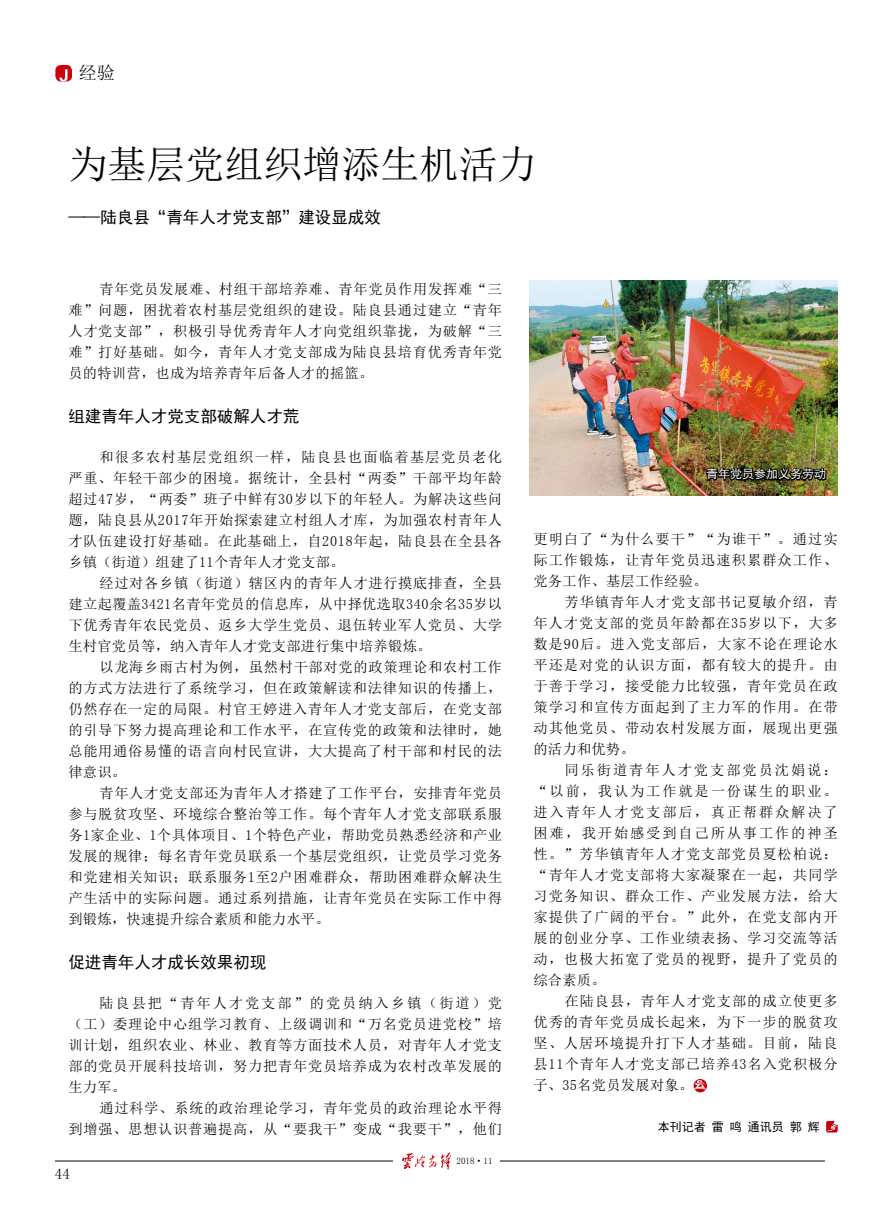
<style>
.page{position:relative;width:893px;height:1212px;background:#fff}
.page>*{position:absolute;margin:0;border:0;box-sizing:border-box;transform-origin:0 0}
.t1{font:39px "Sim Sun";color:#000}
.t2{font:18px "Sim Sun";color:#000}
.t3{font:16.5px "Sim Hei";color:#000}
.t4{font:15px "Sim Sun";color:#000}
.t5{font:14.25px/21px "Sim Sun";letter-spacing:.05em;color:#000;text-align:justify}
.t6{font:12px "Sim Hei";color:#000}
.t7{font:12px "Sim Hei";color:#fff}
.t8{font:9px "Sim Sun";color:#000}
</style>
<div class="page">
<hr style="left:55px;top:1161px;width:770px;height:1px;background:#000">
<div style="left:393px;top:1152px;width:107px;height:17px;background:#fff"></div>
<svg style="left:402px;top:1152px;width:49px;height:17px"></svg>
<div style="left:55px;top:65px;width:17px;height:17px;background:#ce000d;border-radius:6px"></div>
<svg style="left:59px;top:69px;width:9px;height:13px"></svg>
<svg style="left:694px;top:1079px;width:13px;height:13px"></svg>
<svg style="left:694px;top:1080px;width:12px;height:9px"></svg>
<svg style="left:826px;top:1121px;width:12px;height:11px"></svg>
<img style="left:530px;top:281px;width:308px;height:214px">
<img style="left:705px;top:376px;width:123px;height:120px">
<p class="t2" style="left:79px;top:64px;width:38px">经验</p>
<h1 class="t1" style="left:68px;top:145px;width:470px">为基层党组织增添生机活力</h1>
<p class="t3" style="left:68px;top:209px;width:314px">——陆良县“青年人才党支部”建设显成效</p>
<p class="t5" style="left:68px;top:278px;width:435px;text-indent:31px">青年党员发展难、村组干部培养难、青年党员作用发挥难“三难”问题，困扰着农村基层党组织的建设。陆良县通过建立“青年人才党支部”，积极引导优秀青年人才向党组织靠拢，为破解“三难”打好基础。如今，青年人才党支部成为陆良县培育优秀青年党员的特训营，也成为培养青年后备人才的摇篮。</p>
<p class="t3" style="left:68px;top:407px;width:233px">组建青年人才党支部破解人才荒</p>
<p class="t5" style="left:68px;top:446px;width:435px;text-indent:31px">和很多农村基层党组织一样，陆良县也面临着基层党员老化严重、年轻干部少的困境。据统计，全县村“两委”干部平均年龄超过47岁，“两委”班子中鲜有30岁以下的年轻人。为解决这些问题，陆良县从2017年开始探索建立村组人才库，为加强农村青年人才队伍建设打好基础。在此基础上，自2018年起，陆良县在全县各乡镇（街道）组建了11个青年人才党支部。</p>
<p class="t5" style="left:68px;top:572px;width:435px;text-indent:31px">经过对各乡镇（街道）辖区内的青年人才进行摸底排查，全县建立起覆盖3421名青年党员的信息库，从中择优选取340余名35岁以下优秀青年农民党员、返乡大学生党员、退伍转业军人党员、大学生村官党员等，纳入青年人才党支部进行集中培养锻炼。</p>
<p class="t5" style="left:68px;top:656px;width:435px;text-indent:31px">以龙海乡雨古村为例，虽然村干部对党的政策理论和农村工作的方式方法进行了系统学习，但在政策解读和法律知识的传播上，仍然存在一定的局限。村官王婷进入青年人才党支部后，在党支部的引导下努力提高理论和工作水平，在宣传党的政策和法律时，她总能用通俗易懂的语言向村民宣讲，大大提高了村干部和村民的法律意识。</p>
<p class="t5" style="left:68px;top:782px;width:435px;text-indent:31px">青年人才党支部还为青年人才搭建了工作平台，安排青年党员参与脱贫攻坚、环境综合整治等工作。每个青年人才党支部联系服务1家企业、1个具体项目、1个特色产业，帮助党员熟悉经济和产业发展的规律；每名青年党员联系一个基层党组织，让党员学习党务和党建相关知识；联系服务1至2户困难群众，帮助困难群众解决生产生活中的实际问题。通过系列措施，让青年党员在实际工作中得到锻炼，快速提升综合素质和能力水平。</p>
<p class="t3" style="left:68px;top:953px;width:199px">促进青年人才成长效果初现</p>
<p class="t5" style="left:68px;top:992px;width:435px;text-indent:31px">陆良县把“青年人才党支部”的党员纳入乡镇（街道）党（工）委理论中心组学习教育、上级调训和“万名党员进党校”培训计划，组织农业、林业、教育等方面技术人员，对青年人才党支部的党员开展科技培训，努力把青年党员培养成为农村改革发展的生力军。</p>
<p class="t5" style="left:68px;top:1097px;width:435px;text-align:right">通过科学、系统的政治理论学习，青年党员的政治理论水平得<br>到增强、思想认识普遍提高，从“要我干”变成“我要干”，他们</p>
<p class="t4" style="left:55px;top:1166px;width:16px">44</p>
<p class="t8" style="left:457px;top:1156px;width:37px">2018·11</p>
<p class="t7" style="left:706px;top:468px;width:121px">青年党员参加义务劳动</p>
<p class="t5" style="left:533px;top:528px;width:306px">更明白了“为什么要干”“为谁干”。通过实际工作锻炼，让青年党员迅速积累群众工作、党务工作、基层工作经验。</p>
<p class="t5" style="left:533px;top:591px;width:306px;text-indent:31px">芳华镇青年人才党支部书记夏敏介绍，青年人才党支部的党员年龄都在35岁以下，大多数是90后。进入党支部后，大家不论在理论水平还是对党的认识方面，都有较大的提升。由于善于学习，接受能力比较强，青年党员在政策学习和宣传方面起到了主力军的作用。在带动其他党员、带动农村发展方面，展现出更强的活力和优势。</p>
<p class="t5" style="left:533px;top:759px;width:306px;text-indent:31px">同乐街道青年人才党支部党员沈娟说：“以前，我认为工作就是一份谋生的职业。进入青年人才党支部后，真正帮群众解决了困难，我开始感受到自己所从事工作的神圣性。”芳华镇青年人才党支部党员夏松柏说：“青年人才党支部将大家凝聚在一起，共同学习党务知识、群众工作、产业发展方法，给大家提供了广阔的平台。”此外，在党支部内开展的创业分享、工作业绩表扬、学习交流等活动，也极大拓宽了党员的视野，提升了党员的综合素质。</p>
<p class="t5" style="left:533px;top:991px;width:306px;text-indent:31px">在陆良县，青年人才党支部的成立使更多优秀的青年党员成长起来，为下一步的脱贫攻坚、人居环境提升打下人才基础。目前，陆良县11个青年人才党支部已培养43名入党积极分子、35名党员发展对象。</p>
<p class="t6" style="left:658px;top:1120px;width:163px">本刊记者 雷 鸣 通讯员 郭 辉</p>
</div>
